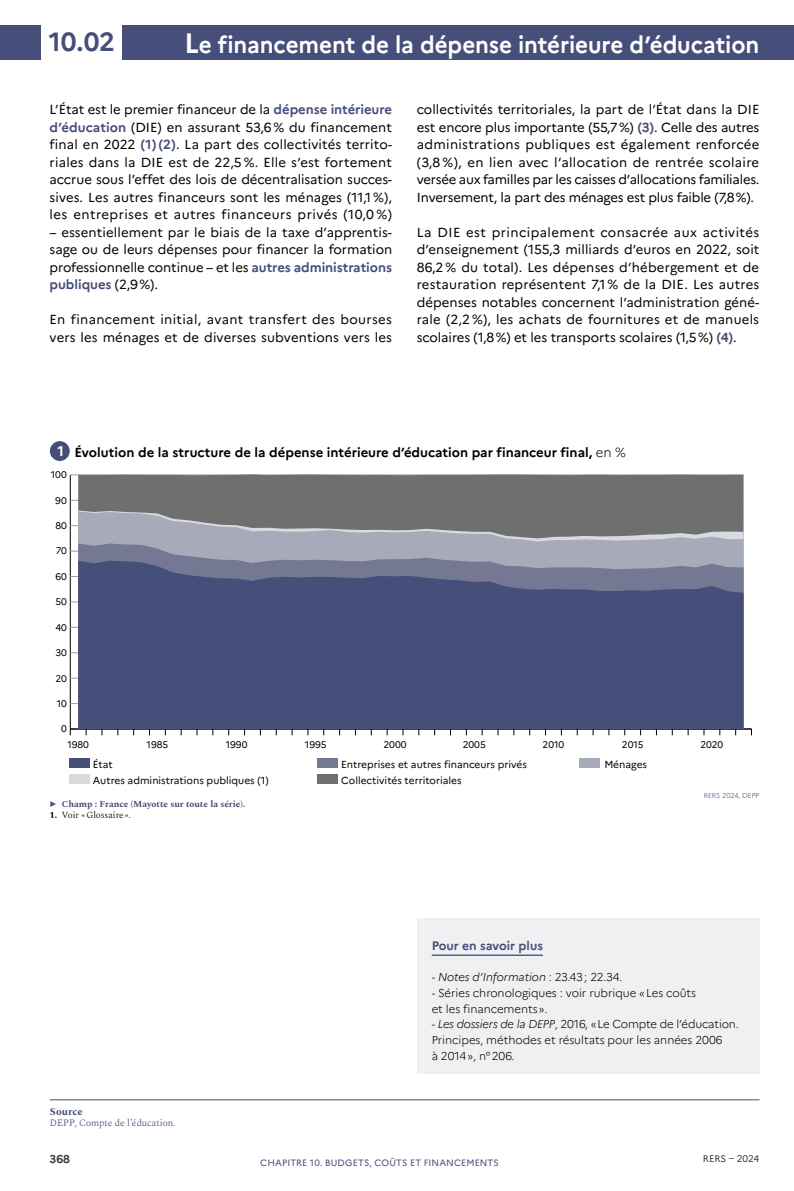
<style>
.page{position:relative;width:794px;height:1191px;background:#fff}
.page>*{position:absolute;margin:0;border:0;box-sizing:border-box;transform-origin:0 0}
.N__page_fiche{font:700 26.25px "Marianne";color:#464e7a}
.Titre_fiche{font:700 23.62px "Marianne";letter-spacing:-.005em;color:#fff;scale:.95 1}
.N__figure{font:700 14px "Marianne";color:#fff}
.texte_courant{font:13.12px/17.5px "Marianne";letter-spacing:.005em;color:#000;text-align:justify}
.titre_figure{font:700 13.12px "Marianne";color:#000}
.titre_Pour_en_savoir{font:700 12.25px "Marianne";color:#464e7a}
.t1{font:300 11.38px/15.8px "Marianne";letter-spacing:-.005em;color:#000}
.t2{font:italic 300 11.38px "Marianne";letter-spacing:-.005em;color:#000}
.t3{font:700 11.38px "Marianne";color:#3c3c3b}
.titre_Source{font:700 10.5px "Spectral";color:#464e7a}
.t4{font:10.15px/16.3px "Marianne";color:#000}
.t5{font:9.62px "Marianne";color:#000}
.txt_sources{font:300 9.62px "Spectral";color:#464e7a}
.t6{font:9.62px "Marianne";letter-spacing:-.005em;color:#3c3c3b}
.t7{font:9.1px "Marianne";letter-spacing:.01em;color:#464e7a}
.t8{font:700 9.1px "Spectral";color:#464e7a}
.t9{font:300 9.1px "Spectral";color:#000}
.figure_et_tableaux{font:300 7px "Marianne";color:#464e7a}
.s1{font-size:28px}
.s2{font-weight:700;color:#464e7a}
.s3{font-weight:300}
.s4{font-weight:700}
.s5{font-style:normal}
.s6{font-style:italic}
</style>
<div class="page">
<div style="left:0;top:25px;width:794px;height:35px;background:#464e7a"></div>
<div style="left:42px;top:19px;width:80px;height:44px;background:#fff"></div>
<hr style="left:50px;top:1099px;width:709px;height:1px;background:#464e7a">
<div style="left:417px;top:919px;width:342px;height:155px;background:#eef0f2"></div>
<hr style="left:432px;top:954px;width:111px;height:2px;background:#464e7a">
<div style="left:50px;top:441px;width:20px;height:20px;background:#464e7a;border-radius:50%"></div>
<div style="left:580px;top:758px;width:20px;height:10px;background:#a7aab8"></div>
<div style="left:317px;top:758px;width:20px;height:10px;background:#747893"></div>
<div style="left:317px;top:774px;width:20px;height:10px;background:#706f6f"></div>
<div style="left:69px;top:774px;width:20px;height:10px;background:#d7dadf"></div>
<div style="left:69px;top:758px;width:20px;height:10px;background:#464e7a"></div>
<hr style="left:70px;top:475px;width:1px;height:254px;background:#000">
<hr style="left:70px;top:728px;width:681px;height:1px;background:#000">
<hr style="left:70px;top:703px;width:673px;height:1px;background:#9d9d9c">
<hr style="left:70px;top:678px;width:673px;height:1px;background:#9d9d9c">
<hr style="left:70px;top:652px;width:673px;height:1px;background:#9d9d9c">
<hr style="left:70px;top:627px;width:673px;height:1px;background:#9d9d9c">
<hr style="left:70px;top:601px;width:673px;height:1px;background:#9d9d9c">
<hr style="left:70px;top:576px;width:673px;height:1px;background:#9d9d9c">
<hr style="left:70px;top:551px;width:673px;height:1px;background:#9d9d9c">
<hr style="left:70px;top:525px;width:673px;height:1px;background:#9d9d9c">
<hr style="left:70px;top:500px;width:673px;height:1px;background:#9d9d9c">
<hr style="left:70px;top:474px;width:673px;height:1px;background:#9d9d9c">
<div style="left:78px;top:474px;width:665px;height:36px;background:#706f6f"></div>
<svg style="left:78px;top:511px;width:665px;height:32px;background:#8d8e93"></svg>
<svg style="left:78px;top:543px;width:665px;height:18px;background:#9fa2b2"></svg>
<svg style="left:78px;top:561px;width:665px;height:168px;background:#4b537d"></svg>
<p class="N__page_fiche" style="left:49px;top:26px;width:68px">10.02</p>
<p class="Titre_fiche" style="left:184px;top:30px;width:606px"><span class="s1">L</span>e financement de la dépense intérieure d’éducation</p>
<p class="texte_courant" style="left:50px;top:101px;width:344px">L’État est le premier financeur de la <span class="s2">dépense intérieure d’éducation</span> (DIE) en assurant 53,6 % du financement final en 2022 <span class="s2">(1)(2)</span>. La part des collectivités territo&shy;riales dans la DIE est de 22,5 %. Elle s’est fortement accrue sous l’effet des lois de décentralisation succes&shy;sives. Les autres financeurs sont les ménages (11,1 %), les entreprises et autres financeurs privés (10,0 %)</p>
<p class="texte_courant" style="left:50px;top:223px;width:344px">– essentiellement par le biais de la taxe d’apprentis&shy;sage ou de leurs dépenses pour financer la formation professionnelle continue – et les <span class="s2">autres administrations publiques</span> (2,9%).</p>
<p class="texte_courant" style="left:50px;top:311px;width:344px">En financement initial, avant transfert des bourses vers les ménages et de diverses subventions vers les</p>
<p class="texte_courant" style="left:417px;top:101px;width:344px">collectivités territoriales, la part de l’État dans la DIE est encore plus importante (55,7%) <span class="s2">(3)</span>. Celle des autres administrations publiques est également renforcée (3,8 %), en lien avec l’allocation de rentrée scolaire versée aux familles par les caisses d’allocations familiales.<br>Inversement, la part des ménages est plus faible (7,8%).</p>
<p class="texte_courant" style="left:417px;top:223px;width:344px">La DIE est principalement consacrée aux activités d’enseignement (155,3 milliards d’euros en 2022, soit 86,2 % du total). Les dépenses d’hébergement et de restauration représentent 7,1 % de la DIE. Les autres dépenses notables concernent l’administration géné&shy;rale (2,2 %), les achats de fournitures et de manuels scolaires (1,8%) et les transports scolaires (1,5%) <span class="s2">(4)</span>.</p>
<p class="N__figure" style="left:57px;top:442px;width:8px">1</p>
<p class="titre_figure" style="left:74px;top:445px;width:553px">Évolution de la structure de la dépense intérieure d’éducation par financeur final, <span class="s3">en %</span></p>
<p class="t5" style="left:51px;top:469px;width:18px">100</p>
<p class="t5" style="left:55px;top:494px;width:13px">90</p>
<p class="t5" style="left:56px;top:520px;width:13px">80</p>
<p class="t5" style="left:56px;top:545px;width:13px">70</p>
<p class="t5" style="left:55px;top:570px;width:13px">60</p>
<p class="t5" style="left:55px;top:596px;width:13px">50</p>
<p class="t5" style="left:55px;top:621px;width:13px">40</p>
<p class="t5" style="left:55px;top:647px;width:13px">30</p>
<p class="t5" style="left:55px;top:672px;width:13px">20</p>
<p class="t5" style="left:57px;top:697px;width:12px">10</p>
<p class="t5" style="left:61px;top:723px;width:7px">0</p>
<p class="t5" style="left:67px;top:739px;width:23px">1980</p>
<p class="t5" style="left:147px;top:739px;width:23px">1985</p>
<p class="t5" style="left:226px;top:739px;width:23px">1990</p>
<p class="t5" style="left:305px;top:739px;width:23px">1995</p>
<p class="t5" style="left:383px;top:739px;width:25px">2000</p>
<p class="t5" style="left:463px;top:739px;width:25px">2005</p>
<p class="t5" style="left:542px;top:739px;width:23px">2010</p>
<p class="t5" style="left:622px;top:739px;width:23px">2015</p>
<p class="t5" style="left:700px;top:739px;width:25px">2020</p>
<p class="t4" style="left:93px;top:756px;width:177px">État<br>Autres administrations publiques (1)</p>
<p class="t8" style="left:50px;top:797px;width:197px">▶ Champ : France (Mayotte sur toute la série).</p>
<p class="t9" style="left:50px;top:808px;width:83px"><span class="s4">1.</span> Voir « Glossaire ».</p>
<p class="titre_Source" style="left:50px;top:1103px;width:34px">Source</p>
<p class="txt_sources" style="left:50px;top:1116px;width:127px">DEPP, Compte de l’éducation.</p>
<p class="t4" style="left:341px;top:756px;width:187px">Entreprises et autres financeurs privés</p>
<p class="t4" style="left:604px;top:756px;width:44px">Ménages</p>
<p class="t4" style="left:341px;top:772px;width:122px">Collectivités territoriales</p>
<p class="figure_et_tableaux" style="left:703px;top:791px;width:57px">RERS 2024, DEPP</p>
<p class="titre_Pour_en_savoir" style="left:432px;top:937px;width:113px">Pour en savoir plus</p>
<p class="t2" style="left:432px;top:970px;width:192px"><span class="s5">-</span> Notes d’Information <span class="s5">: 23.43; 22.34.</span></p>
<p class="t1" style="left:432px;top:985px;width:266px">- Séries chronologiques : voir rubrique «Les coûts et les financements».</p>
<p class="t1" style="left:432px;top:1016px;width:309px">- <span class="s6">Les dossiers de la DEPP</span>, 2016, «Le Compte de l’éducation.<br>Principes, méthodes et résultats pour les années 2006<br>à 2014», n°206.</p>
<p class="t3" style="left:50px;top:1152px;width:22px">368</p>
<p class="t7" style="left:260px;top:1157px;width:78px">CHAPITRE 10. Budgets</p>
<p class="t7" style="left:369px;top:1157px;width:62px">, coûtsetfinancements</p>
<p class="t6" style="left:703px;top:1153px;width:58px">RERS – 2024</p>
</div>
